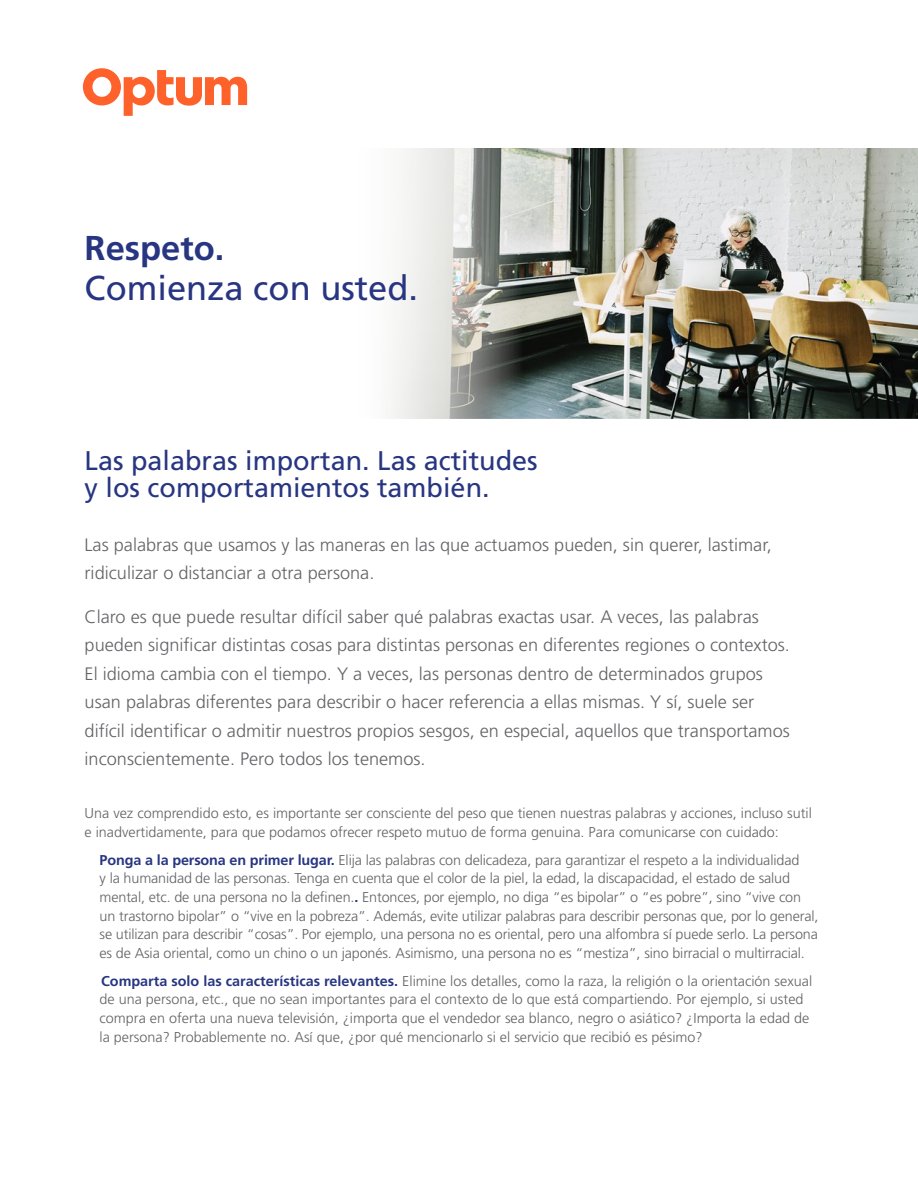
<style>
.page{position:relative;width:918px;height:1188px;background:#fff}
.page>*{position:absolute;margin:0;border:0;box-sizing:border-box;transform-origin:0 0}
.Paragraph_Style1{font:34.5px "Frutiger LT Std";color:#283682}
.Paragraph_Style1-2{font:700 34.5px "Frutiger LT Std";color:#283682}
.Paragraph_Style1-3{font:27px/27px "Frutiger LT Std";color:#283682}
.Paragraph_Style1-4{font:300 18px/28.5px "Frutiger LT Std";color:#626366}
.Paragraph_Style2{font:300 18px/28.5px "Frutiger LT Std";color:#626366}
.Paragraph_Style3{font:300 14.25px/18.8px "Frutiger LT Std";letter-spacing:-.01em;color:#626366}
.Paragraph_Style1-5{font:300 14.25px/18.5px "Frutiger LT Std";color:#626366}
.s1{font-weight:700;color:#283682}
</style>
<div class="page">
<img style="left:391px;top:148px;width:527px;height:271px">
<svg style="left:83px;top:68px;width:164px;height:48px"></svg>
<p class="Paragraph_Style1-2" style="left:85px;top:228px;width:141px">Respeto.</p>
<p class="Paragraph_Style1" style="left:85px;top:268px;width:335px">Comienza con usted.</p>
<p class="Paragraph_Style1-3" style="left:85px;top:447px;width:455px">Las palabras importan. Las actitudes y los comportamientos también.</p>
<p class="Paragraph_Style2" style="left:85px;top:531px;width:689px">Las palabras que usamos y las maneras en las que actuamos pueden, sin querer, lastimar, ridiculizar o distanciar a otra persona.</p>
<p class="Paragraph_Style1-4" style="left:85px;top:603px;width:707px">Claro es que puede resultar difícil saber qué palabras exactas usar. A veces, las palabras pueden significar distintas cosas para distintas personas en diferentes regiones o contextos.<br>El idioma cambia con el tiempo. Y a veces, las personas dentro de determinados grupos usan palabras diferentes para describir o hacer referencia a ellas mismas. Y sí, suele ser difícil identificar o admitir nuestros propios sesgos, en especial, aquellos que transportamos inconscientemente. Pero todos los tenemos.</p>
<p class="Paragraph_Style1-5" style="left:85px;top:804px;width:729px">Una vez comprendido esto, es importante ser consciente del peso que tienen nuestras palabras y acciones, incluso sutil e inadvertidamente, para que podamos ofrecer respeto mutuo de forma genuina. Para comunicarse con cuidado:</p>
<p class="Paragraph_Style3" style="left:100px;top:851px;width:720px"><span class="s1">Ponga a la persona en primer lugar.</span> Elija las palabras con delicadeza, para garantizar el respeto a la individualidad<br>y la humanidad de las personas. Tenga en cuenta que el color de la piel, la edad, la discapacidad, el estado de salud mental, etc. de una persona no la definen.<span class="s1">.</span> Entonces, por ejemplo, no diga “es bipolar” o “es pobre”, sino “vive con un trastorno bipolar” o “vive en la pobreza”. Además, evite utilizar palabras para describir personas que, por lo general, se utilizan para describir “cosas”. Por ejemplo, una persona no es oriental, pero una alfombra sí puede serlo. La persona es de Asia oriental, como un chino o un japonés. Asimismo, una persona no es “mestiza”, sino birracial o multirracial.</p>
<p class="Paragraph_Style3" style="left:100px;top:972px;width:714px"><span class="s1">Comparta solo las características relevantes.</span> Elimine los detalles, como la raza, la religión o la orientación sexual de una persona, etc., que no sean importantes para el contexto de lo que está compartiendo. Por ejemplo, si usted compra en oferta una nueva televisión, ¿importa que el vendedor sea blanco, negro o asiático? ¿Importa la edad de la persona? Probablemente no. Así que, ¿por qué mencionarlo si el servicio que recibió es pésimo?</p>
</div>
